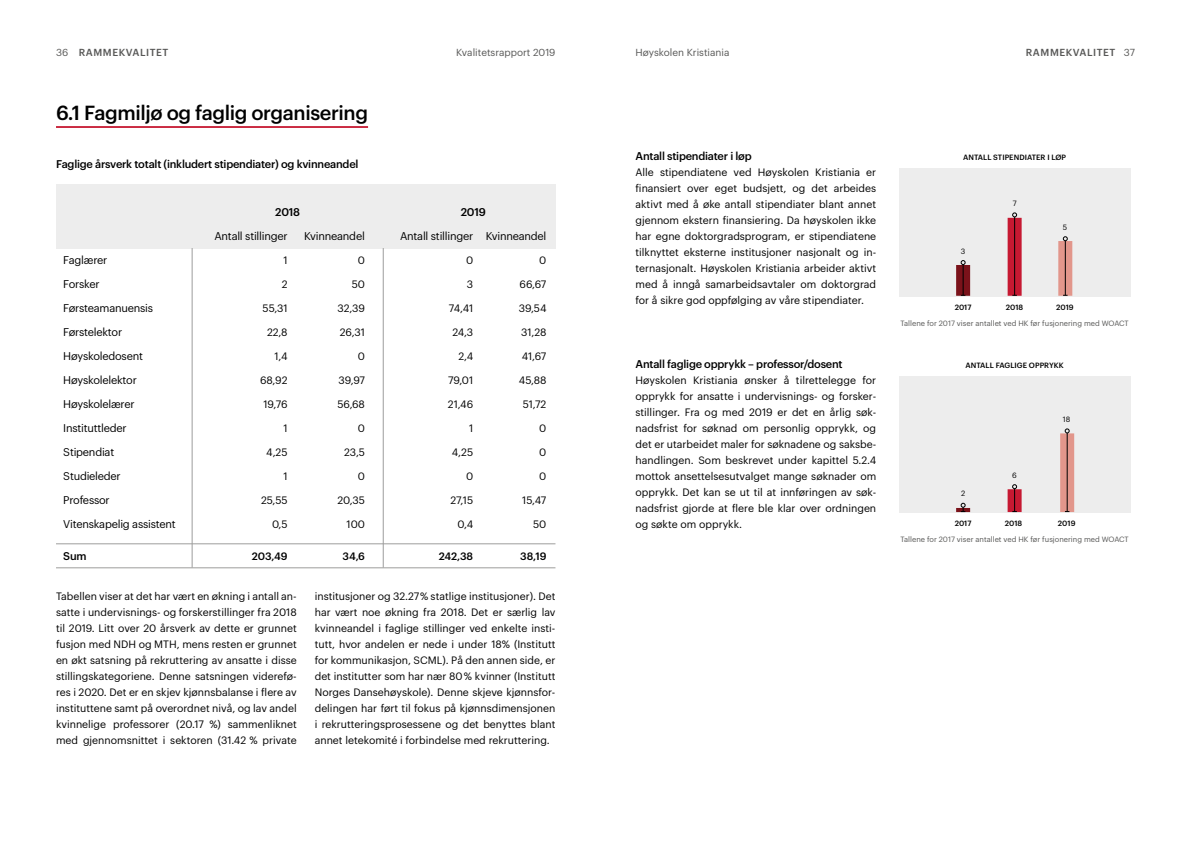
<style>
.page{position:relative;width:1191px;height:842px;background:#fff}
.page>*{position:absolute;margin:0;border:0;box-sizing:border-box;transform-origin:0 0}
.t1{font:500 20px "Graphik";letter-spacing:-.02em;color:#000}
.t2{font:11px/24px "Graphik";letter-spacing:-.02em;color:#000}
.t3{font:500 11px "Graphik";letter-spacing:-.02em;color:#000}
.t4{font:10.5px/16px "Graphik";color:#000;text-align:justify}
.t5{font:500 10.5px "Graphik";letter-spacing:-.005em;color:#000}
.t6{font:10px "Graphik";color:#575756}
.t7{font:500 10px "Graphik";letter-spacing:.055em;color:#575756}
.t8{font:7.5px "Graphik";color:#575756}
.t9{font:500 7.5px "Graphik";letter-spacing:.005em;color:#000}
.t10{font:7.5px "Graphik";color:#000}
.s1{font-weight:400}
</style>
<div class="page">
<div style="left:56px;top:184px;width:499px;height:64px;background:#ededed"></div>
<div style="left:899px;top:168px;width:231px;height:128px;background:#ededed"></div>
<div style="left:899px;top:376px;width:231px;height:136px;background:#ededed"></div>
<hr style="left:56px;top:126px;width:312px;height:2px;background:#c61932">
<hr style="left:56px;top:568px;width:499px;height:1px;background:#9d9d9c">
<hr style="left:56px;top:544px;width:499px;height:1px;background:#9d9d9c">
<hr style="left:192px;top:248px;width:1px;height:320px;background:#9d9d9c">
<hr style="left:383px;top:248px;width:1px;height:320px;background:#9d9d9c">
<hr style="left:956px;top:508px;width:14px;height:4px;background:#7a121a">
<div style="left:956px;top:265px;width:14px;height:31px;background:#7a121a"></div>
<div style="left:1007px;top:489px;width:14px;height:23px;background:#c61932"></div>
<div style="left:1007px;top:218px;width:14px;height:78px;background:#c61932"></div>
<div style="left:1060px;top:433px;width:14px;height:79px;background:#e2968b"></div>
<div style="left:1058px;top:241px;width:14px;height:55px;background:#e2968b"></div>
<svg style="left:960px;top:503px;width:5px;height:9px"></svg>
<hr style="left:963px;top:265px;width:1px;height:30px;background:#000">
<svg style="left:960px;top:260px;width:5px;height:5px"></svg>
<svg style="left:1012px;top:484px;width:5px;height:28px"></svg>
<hr style="left:1014px;top:217px;width:1px;height:78px;background:#000">
<svg style="left:1012px;top:212px;width:5px;height:5px"></svg>
<hr style="left:1067px;top:433px;width:1px;height:79px;background:#000">
<svg style="left:1064px;top:428px;width:5px;height:5px"></svg>
<hr style="left:1065px;top:241px;width:1px;height:54px;background:#000">
<svg style="left:1062px;top:236px;width:5px;height:5px"></svg>
<p class="t6" style="left:456px;top:45px;width:101px">Kvalitetsrapport 2019</p>
<p class="t6" style="left:635px;top:45px;width:95px">Høyskolen Kristiania</p>
<p class="t7" style="left:56px;top:45px;width:114px"><span class="s1">36</span> RAMMEKVALITET</p>
<p class="t7" style="left:1026px;top:45px;width:111px">RAMMEKVALITET <span class="s1">37</span></p>
<h1 class="t1" style="left:56px;top:98px;width:313px">6.1 Fagmiljø og faglig organisering</h1>
<p class="t3" style="left:56px;top:156px;width:304px">Faglige årsverk totalt (inkludert stipendiater) og kvinneandel</p>
<p class="t3" style="left:275px;top:204px;width:26px">2018</p>
<p class="t3" style="left:461px;top:204px;width:26px">2019</p>
<p class="t2" style="left:63px;top:247px;width:114px">Faglærer<br>Forsker<br>Førsteamanuensis<br>Førstelektor<br>Høyskoledosent<br>Høyskolelektor<br>Høyskolelærer<br>Instituttleder<br>Stipendiat<br>Studieleder<br>Professor<br>Vitenskapelig assistent</p>
<p class="t3" style="left:63px;top:548px;width:25px">Sum</p>
<p class="t2" style="left:214px;top:223px;width:75px">Antall stillinger</p>
<p class="t2" style="left:400px;top:223px;width:75px">Antall stillinger</p>
<p class="t2" style="left:304px;top:223px;width:62px">Kvinneandel</p>
<p class="t2" style="left:486px;top:223px;width:62px">Kvinneandel</p>
<p class="t4" style="left:283px;top:251px;width:6px">1</p>
<p class="t4" style="left:282px;top:275px;width:7px">2</p>
<p class="t4" style="left:263px;top:299px;width:26px">55,31</p>
<p class="t4" style="left:267px;top:323px;width:22px">22,8</p>
<p class="t4" style="left:275px;top:347px;width:14px">1,4</p>
<p class="t4" style="left:260px;top:371px;width:29px">68,92</p>
<p class="t4" style="left:263px;top:395px;width:26px">19,76</p>
<p class="t4" style="left:283px;top:419px;width:6px">1</p>
<p class="t4" style="left:266px;top:443px;width:23px">4,25</p>
<p class="t4" style="left:283px;top:467px;width:6px">1</p>
<p class="t4" style="left:261px;top:491px;width:28px">25,55</p>
<p class="t4" style="left:272px;top:515px;width:17px">0,5</p>
<p class="t5" style="left:252px;top:548px;width:37px">203,49</p>
<p class="t4" style="left:358px;top:251px;width:9px">0</p>
<p class="t4" style="left:352px;top:275px;width:15px">50</p>
<p class="t4" style="left:337px;top:299px;width:29px">32,39</p>
<p class="t4" style="left:340px;top:323px;width:27px">26,31</p>
<p class="t4" style="left:358px;top:347px;width:9px">0</p>
<p class="t4" style="left:338px;top:371px;width:28px">39,97</p>
<p class="t4" style="left:337px;top:395px;width:29px">56,68</p>
<p class="t4" style="left:358px;top:419px;width:9px">0</p>
<p class="t4" style="left:344px;top:443px;width:22px">23,5</p>
<p class="t4" style="left:358px;top:467px;width:9px">0</p>
<p class="t4" style="left:337px;top:491px;width:29px">20,35</p>
<p class="t4" style="left:346px;top:515px;width:20px">100</p>
<p class="t5" style="left:342px;top:548px;width:24px">34,6</p>
<p class="t4" style="left:466px;top:251px;width:9px">0</p>
<p class="t4" style="left:467px;top:275px;width:8px">3</p>
<p class="t4" style="left:449px;top:299px;width:26px">74,41</p>
<p class="t4" style="left:452px;top:323px;width:22px">24,3</p>
<p class="t4" style="left:458px;top:347px;width:16px">2,4</p>
<p class="t4" style="left:448px;top:371px;width:27px">79,01</p>
<p class="t4" style="left:448px;top:395px;width:27px">21,46</p>
<p class="t4" style="left:469px;top:419px;width:6px">1</p>
<p class="t4" style="left:452px;top:443px;width:23px">4,25</p>
<p class="t4" style="left:466px;top:467px;width:9px">0</p>
<p class="t4" style="left:450px;top:491px;width:24px">27,15</p>
<p class="t4" style="left:457px;top:515px;width:17px">0,4</p>
<p class="t5" style="left:439px;top:548px;width:36px">242,38</p>
<p class="t4" style="left:539px;top:251px;width:9px">0</p>
<p class="t4" style="left:519px;top:275px;width:28px">66,67</p>
<p class="t4" style="left:519px;top:299px;width:29px">39,54</p>
<p class="t4" style="left:521px;top:323px;width:27px">31,28</p>
<p class="t4" style="left:522px;top:347px;width:26px">41,67</p>
<p class="t4" style="left:519px;top:371px;width:29px">45,88</p>
<p class="t4" style="left:523px;top:395px;width:25px">51,72</p>
<p class="t4" style="left:539px;top:419px;width:9px">0</p>
<p class="t4" style="left:539px;top:443px;width:9px">0</p>
<p class="t4" style="left:539px;top:467px;width:9px">0</p>
<p class="t4" style="left:522px;top:491px;width:26px">15,47</p>
<p class="t4" style="left:533px;top:515px;width:15px">50</p>
<p class="t5" style="left:520px;top:548px;width:28px">38,19</p>
<p class="t4" style="left:56px;top:587px;width:242px">Tabellen viser at det har vært en økning i antall an&shy;satte i undervisnings- og forskerstillinger fra 2018 til 2019. Litt over 20 årsverk av dette er grunnet fusjon med NDH og MTH, mens resten er grunnet en økt satsning på rekruttering av ansatte i disse stillingskategoriene. Denne satsningen viderefø&shy;res i 2020. Det er en skjev kjønnsbalanse i flere av instituttene samt på overordnet nivå, og lav andel kvinnelige professorer (20.17 %) sammenliknet med gjennomsnittet i sektoren (31.42 % private</p>
<p class="t4" style="left:315px;top:587px;width:242px">institusjoner og 32.27 % statlige institusjoner). Det har vært noe økning fra 2018. Det er særlig lav kvinneandel i faglige stillinger ved enkelte insti&shy;tutt, hvor andelen er nede i under 18% (Institutt for kommunikasjon, SCML). På den annen side, er det institutter som har nær 80 % kvinner (Institutt Norges Dansehøyskole). Denne skjeve kjønnsfor&shy;delingen har ført til fokus på kjønnsdimensjonen i rekrutteringsprosessene og det benyttes blant annet letekomité i forbindelse med rekruttering.</p>
<p class="t3" style="left:635px;top:148px;width:118px">Antall stipendiater i løp</p>
<p class="t4" style="left:635px;top:163px;width:242px">Alle stipendiatene ved Høyskolen Kristiania er finansiert over eget budsjett, og det arbeides aktivt med å øke antall stipendiater blant annet gjennom ekstern finansiering. Da høyskolen ikke har egne doktorgradsprogram, er stipendiatene tilknyttet eksterne institusjoner nasjonalt og in&shy;ternasjonalt. Høyskolen Kristiania arbeider aktivt med å inngå samarbeidsavtaler om doktorgrad for å sikre god oppfølging av våre stipendiater.</p>
<p class="t3" style="left:635px;top:356px;width:209px">Antall faglige opprykk – professor/dosent</p>
<p class="t4" style="left:635px;top:371px;width:242px">Høyskolen Kristiania ønsker å tilrettelegge for opprykk for ansatte i undervisnings- og forsker&shy;stillinger. Fra og med 2019 er det en årlig søk&shy;nadsfrist for søknad om personlig opprykk, og det er utarbeidet maler for søknadene og saksbe&shy;handlingen. Som beskrevet under kapittel 5.2.4 mottok ansettelsesutvalget mange søknader om opprykk. Det kan se ut til at innføringen av søk&shy;nadsfrist gjorde at flere ble klar over ordningen og søkte om opprykk.</p>
<p class="t9" style="left:963px;top:151px;width:105px">ANTALL STIPENDIATER I LØP</p>
<p class="t10" style="left:961px;top:246px;width:6px">3</p>
<p class="t9" style="left:954px;top:302px;width:18px">2017</p>
<p class="t10" style="left:1012px;top:198px;width:5px">7</p>
<p class="t9" style="left:1005px;top:302px;width:19px">2018</p>
<p class="t10" style="left:1062px;top:222px;width:6px">5</p>
<p class="t9" style="left:1056px;top:302px;width:19px">2019</p>
<p class="t8" style="left:900px;top:318px;width:230px">Tallene for 2017 viser antallet ved HK før fusjonering med WOACT</p>
<p class="t9" style="left:965px;top:359px;width:100px">ANTALL FAGLIGE OPPRYKK</p>
<p class="t10" style="left:961px;top:488px;width:6px">2</p>
<p class="t9" style="left:954px;top:518px;width:18px">2017</p>
<p class="t10" style="left:1012px;top:470px;width:6px">6</p>
<p class="t9" style="left:1004px;top:518px;width:19px">2018</p>
<p class="t10" style="left:1063px;top:414px;width:9px">18</p>
<p class="t9" style="left:1058px;top:518px;width:19px">2019</p>
<p class="t8" style="left:900px;top:534px;width:230px">Tallene for 2017 viser antallet ved HK før fusjonering med WOACT</p>
</div>
